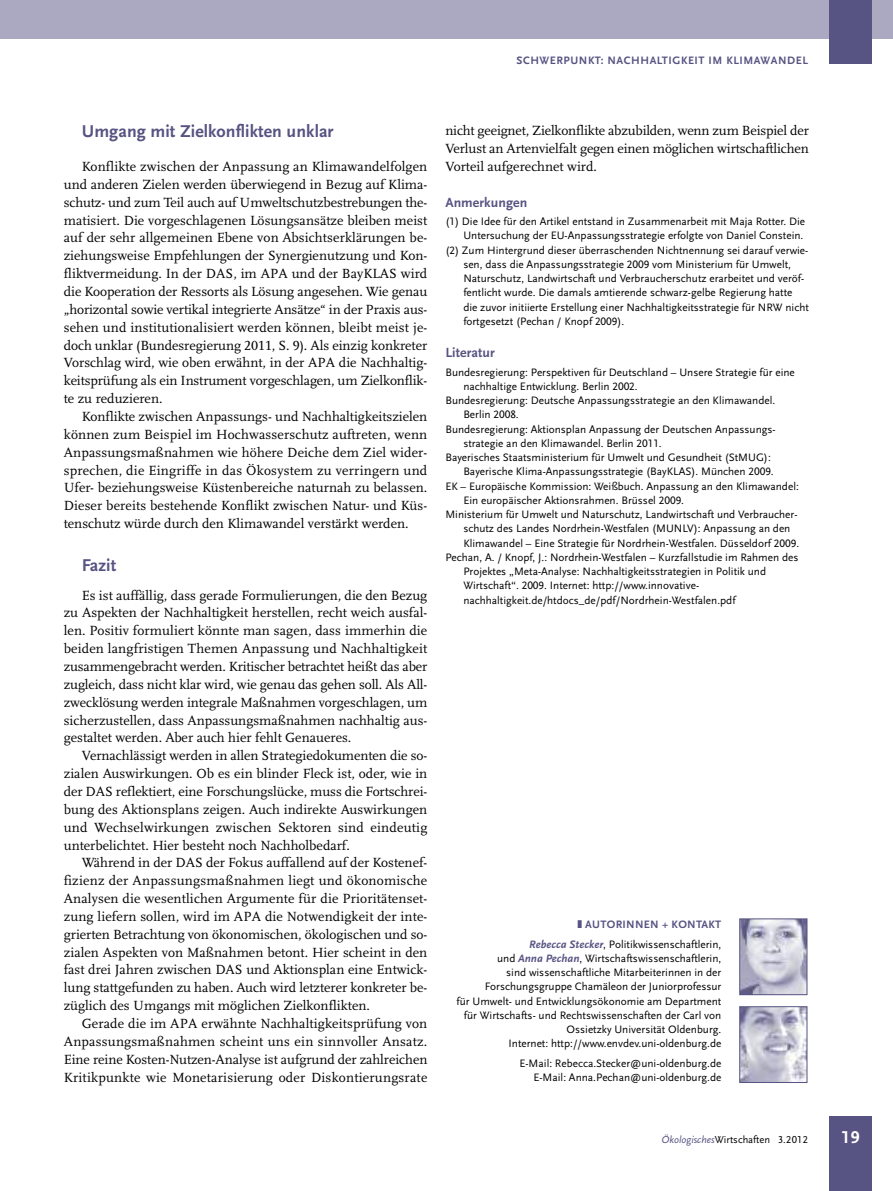
<style>
.page{position:relative;width:893px;height:1191px;background:#fff}
.page>*{position:absolute;margin:0;border:0;box-sizing:border-box;transform-origin:0 0}
.t1{font:700 17.85px "Scala Sans LF";letter-spacing:.005em;color:#575382}
.t2{font:700 17.85px "Scala Sans LF";color:#fff}
.t3{font:13.8px/17.9px "Scala LF";color:#000;text-align:justify}
.t4{font:700 13.8px "Scala Sans LF";letter-spacing:.005em;color:#575382}
.t5{font:11.25px/14.2px "Scala Sans LF";color:#000;text-align:right}
.t6{font:700 11.25px "Scala Sans LF";letter-spacing:.05em;color:#575382}
.t7{font:10.5px "Scala Sans LF";color:#000}
.s1{color:#575382}
.s2{font-weight:700;color:#575382}
.s3{font-weight:700;font-style:italic;color:#575382}
.s4{font-style:italic;color:#575382}
</style>
<div class="page">
<div style="left:0;top:0;width:893px;height:38px;background:#aba9c1"></div>
<div style="left:829px;top:0;width:43px;height:64px;background:#575382"></div>
<div style="left:829px;top:1116px;width:43px;height:75px;background:#575382"></div>
<img style="left:741px;top:920px;width:64px;height:73px">
<div style="left:739px;top:918px;width:68px;height:77px;border:1px solid #575382"></div>
<img style="left:741px;top:1008px;width:64px;height:72px">
<div style="left:739px;top:1006px;width:68px;height:76px;border:1px solid #575382"></div>
<p class="t6" style="left:516px;top:55px;width:293px">SCHWERPUNKT: NACHHALTIGKEIT IM KLIMAWANDEL</p>
<p class="t1" style="left:82px;top:123px;width:253px">Umgang mit Zielkonflikten unklar</p>
<p class="t3" style="left:64px;top:158px;width:365px;text-indent:18px">Konflikte zwischen der Anpassung an Klimawandelfolgen und anderen Zielen werden überwiegend in Bezug auf Klima&shy;schutz- und zum Teil auch auf Umweltschutzbestrebungen the&shy;matisiert. Die vorgeschlagenen Lösungsansätze bleiben meist auf der sehr allgemeinen Ebene von Absichtserklärungen be&shy;ziehungsweise Empfehlungen der Synergienutzung und Kon&shy;fliktvermeidung. In der DAS, im APA und der BayKLAS wird die Kooperation der Ressorts als Lösung angesehen. Wie genau „horizontal sowie vertikal integrierte Ansätze“ in der Praxis aus&shy;sehen und institutionalisiert werden können, bleibt meist je&shy;doch unklar (Bundesregierung 2011, S. 9). Als einzig konkreter Vorschlag wird, wie oben erwähnt, in der APA die Nachhaltig&shy;keitsprüfung als ein Instrument vorgeschlagen, um Zielkonflik&shy;te zu reduzieren.</p>
<p class="t3" style="left:64px;top:408px;width:365px;text-indent:18px">Konflikte zwischen Anpassungs- und Nachhaltigkeitszielen können zum Beispiel im Hochwasserschutz auftreten, wenn Anpassungsmaßnahmen wie höhere Deiche dem Ziel wider&shy;sprechen, die Eingriffe in das Ökosystem zu verringern und Ufer- beziehungsweise Küstenbereiche naturnah zu belassen.<br>Dieser bereits bestehende Konflikt zwischen Natur- und Küs&shy;tenschutz würde durch den Klimawandel verstärkt werden.</p>
<p class="t1" style="left:82px;top:557px;width:36px">Fazit</p>
<p class="t3" style="left:64px;top:586px;width:365px;text-indent:18px">Es ist auffällig, dass gerade Formulierungen, die den Bezug zu Aspekten der Nachhaltigkeit herstellen, recht weich ausfal&shy;len. Positiv formuliert könnte man sagen, dass immerhin die beiden langfristigen Themen Anpassung und Nachhaltigkeit zusammengebracht werden. Kritischer betrachtet heißt das aber zugleich, dass nicht klar wird, wie genau das gehen soll. Als All&shy;zwecklösung werden integrale Maßnahmen vorgeschlagen, um sicherzustellen, dass Anpassungsmaßnahmen nachhaltig aus&shy;gestaltet werden. Aber auch hier fehlt Genaueres.</p>
<p class="t3" style="left:64px;top:747px;width:365px;text-indent:18px">Vernachlässigt werden in allen Strategiedokumenten die so&shy;zialen Auswirkungen. Ob es ein blinder Fleck ist, oder, wie in der DAS reflektiert, eine Forschungslücke, muss die Fortschrei&shy;bung des Aktionsplans zeigen. Auch indirekte Auswirkungen und Wechselwirkungen zwischen Sektoren sind eindeutig unterbelichtet. Hier besteht noch Nachholbedarf.</p>
<p class="t3" style="left:64px;top:854px;width:365px;text-indent:18px">Während in der DAS der Fokus auffallend auf der Kostenef&shy;fizienz der Anpassungsmaßnahmen liegt und ökonomische Analysen die wesentlichen Argumente für die Prioritätenset&shy;zung liefern sollen, wird im APA die Notwendigkeit der inte&shy;grierten Betrachtung von ökonomischen, ökologischen und so&shy;zialen Aspekten von Maßnahmen betont. Hier scheint in den fast drei Jahren zwischen DAS und Aktionsplan eine Entwick&shy;lung stattgefunden zu haben. Auch wird letzterer konkreter be&shy;züglich des Umgangs mit möglichen Zielkonflikten.</p>
<p class="t3" style="left:64px;top:1015px;width:365px;text-indent:18px">Gerade die im APA erwähnte Nachhaltigkeitsprüfung von Anpassungsmaßnahmen scheint uns ein sinnvoller Ansatz.<br>Eine reine Kosten-Nutzen-Analyse ist aufgrund der zahlreichen Kritikpunkte wie Monetarisierung oder Diskontierungsrate</p>
<p class="t3" style="left:445px;top:122px;width:365px">nicht geeignet, Zielkonflikte abzubilden, wenn zum Beispiel der Verlust an Artenvielfalt gegen einen möglichen wirtschaftlichen Vorteil aufgerechnet wird.</p>
<p class="t4" style="left:445px;top:196px;width:83px">Anmerkungen</p>
<p class="t5" style="left:445px;top:215px;width:361px">(1) Die Idee für den Artikel entstand in Zusammenarbeit mit Maja Rotter. Die</p>
<p class="t5" style="left:463px;top:229px;width:342px">Untersuchung der EU-Anpassungsstrategie erfolgte von Daniel Constein.</p>
<p class="t5" style="left:445px;top:243px;width:364px">(2) Zum Hintergrund dieser überraschenden Nichtnennung sei darauf verwie-</p>
<p class="t5" style="left:463px;top:257px;width:329px">sen, dass die Anpassungsstrategie 2009 vom Ministerium für Umwelt,</p>
<p class="t5" style="left:463px;top:272px;width:342px">Naturschutz, Landwirtschaft und Verbraucherschutz erarbeitet und veröf-</p>
<p class="t5" style="left:463px;top:286px;width:331px">fentlicht wurde. Die damals amtierende schwarz-gelbe Regierung hatte</p>
<p class="t5" style="left:463px;top:300px;width:347px">die zuvor initiierte Erstellung einer Nachhaltigkeitsstrategie für NRW nicht</p>
<p class="t5" style="left:463px;top:314px;width:163px">fortgesetzt (Pechan / Knopf 2009).</p>
<p class="t4" style="left:445px;top:346px;width:51px">Literatur</p>
<p class="t5" style="left:445px;top:365px;width:351px">Bundesregierung: Perspektiven für Deutschland – Unsere Strategie für eine</p>
<p class="t5" style="left:463px;top:379px;width:176px">nachhaltige Entwicklung. Berlin 2002.</p>
<p class="t5" style="left:445px;top:393px;width:331px">Bundesregierung: Deutsche Anpassungsstrategie an den Klimawandel.</p>
<p class="t5" style="left:463px;top:408px;width:57px">Berlin 2008.</p>
<p class="t5" style="left:445px;top:422px;width:332px">Bundesregierung: Aktionsplan Anpassung der Deutschen Anpassungs-</p>
<p class="t5" style="left:463px;top:436px;width:200px">strategie an den Klimawandel. Berlin 2011.</p>
<p class="t5" style="left:445px;top:450px;width:327px">Bayerisches Staatsministerium für Umwelt und Gesundheit (StMUG):</p>
<p class="t5" style="left:463px;top:465px;width:312px">Bayerische Klima-Anpassungsstrategie (BayKLAS). München 2009.</p>
<p class="t5" style="left:445px;top:479px;width:355px">EK – Europäische Kommission: Weißbuch. Anpassung an den Klimawandel:</p>
<p class="t5" style="left:463px;top:493px;width:222px">Ein europäischer Aktionsrahmen. Brüssel 2009.</p>
<p class="t5" style="left:445px;top:507px;width:354px">Ministerium für Umwelt und Naturschutz, Landwirtschaft und Verbraucher-</p>
<p class="t5" style="left:463px;top:522px;width:329px">schutz des Landes Nordrhein-Westfalen (MUNLV): Anpassung an den</p>
<p class="t5" style="left:463px;top:536px;width:337px">Klimawandel – Eine Strategie für Nordrhein-Westfalen. Düsseldorf 2009.</p>
<p class="t5" style="left:445px;top:550px;width:355px">Pechan, A. / Knopf, J.: Nordrhein-Westfalen – Kurzfallstudie im Rahmen des</p>
<p class="t5" style="left:463px;top:564px;width:304px">Projektes „Meta-Analyse: Nachhaltigkeitsstrategien in Politik und</p>
<p class="t5" style="left:463px;top:579px;width:237px">Wirtschaft“. 2009. Internet: http://www.innovative-</p>
<p class="t5" style="left:463px;top:593px;width:274px">nachhaltigkeit.de/htdocs_de/pdf/Nordrhein-Westfalen.pdf</p>
<p class="t5" style="left:529px;top:914px;width:194px;line-height:20px"><span class="s1">❚</span> <span class="s2">AUTORINNEN + KONTAKT<br></span><span class="s3">Rebecca Stecker</span>, Politikwissenschaftlerin,</p>
<p class="t5" style="left:457px;top:951px;width:266px">und <span class="s3">Anna Pechan</span>, Wirtschaftswissenschaftlerin,<br>sind wissenschaftliche Mitarbeiterinnen in der Forschungsgruppe Chamäleon der Juniorprofessur<br>für Umwelt- und Entwicklungsökonomie am Department für Wirtschafts- und Rechtswissenschaften der Carl von Ossietzky Universität Oldenburg.<br>Internet: http://www.envdev.uni-oldenburg.de</p>
<p class="t5" style="left:519px;top:1056px;width:203px">E-Mail: Rebecca.Stecker@uni-oldenburg.de<br>E-Mail: Anna.Pechan@uni-oldenburg.de</p>
<p class="t7" style="left:661px;top:1134px;width:148px"><span class="s4">Ökologisches</span>Wirtschaften 3.2012</p>
<p class="t2" style="left:841px;top:1128px;width:20px">19</p>
</div>
